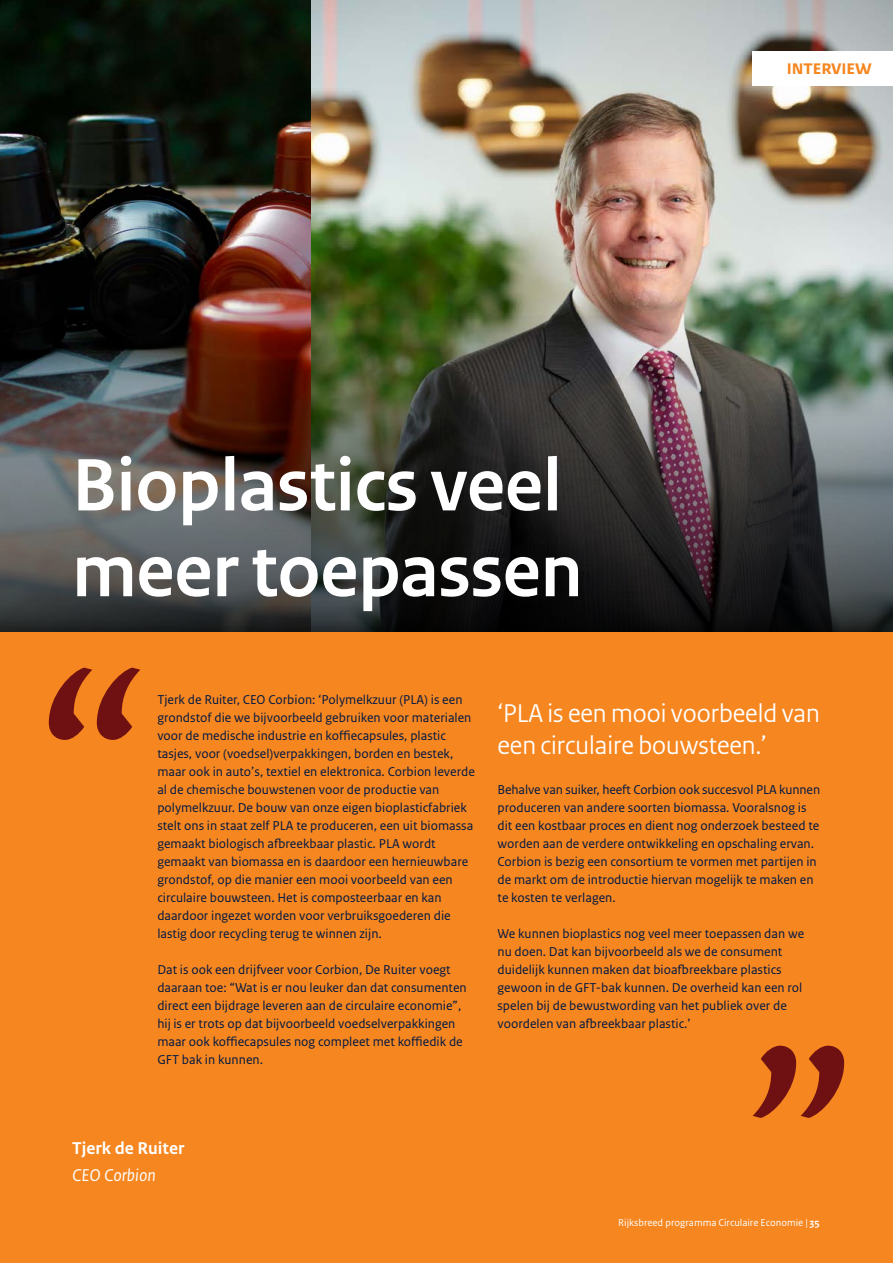
<style>
.page{position:relative;width:893px;height:1263px;background:#f6861f}
.page>*{position:absolute;margin:0;border:0;box-sizing:border-box;transform-origin:0 0}
.t1{font:700 78px/85.8px "Rijksoverheid Sans Heading";color:#fff}
.t2{font:27px/32.4px "Rijksoverheid Sans Heading";color:#fff}
.t3{font:700 21px "Rijksoverheid Sans Heading";color:#f6861f}
.t4{font:700 18px "Rijksoverheid Sans Text";color:#fff}
.t5{font:italic 18px "Rijksoverheid Sans Text";color:#fff}
.t6{font:13.5px/18px "Rijksoverheid Sans Text";color:#001844}
.t7{font:10.5px "Rijksoverheid Sans Text";color:#fff}
.s1{font-weight:700}
</style>
<div class="page">
<img style="left:0;top:0;width:893px;height:631px">
<svg style="left:49px;top:668px;width:91px;height:72px"></svg>
<svg style="left:753px;top:1046px;width:91px;height:72px"></svg>
<div style="left:753px;top:51px;width:140px;height:34px;background:#fff"></div>
<h1 class="t1" style="left:72px;top:444px;width:512px">Bioplastics veel meer toepassen</h1>
<h3 class="t3" style="left:787px;top:55px;width:87px">interview</h3>
<p class="t6" style="left:157px;top:691px;width:319px">Tjerk de Ruiter, CEO Corbion: ‘Polymelkzuur (PLA) is een grondstof die we bijvoorbeeld gebruiken voor materialen voor de medische industrie en koffiecapsules, plastic tasjes, voor (voedsel)verpakkingen, borden en bestek, maar ook in auto’s, textiel en elektronica. Corbion leverde al de chemische bouwstenen voor de productie van polymelkzuur. De bouw van onze eigen bioplasticfabriek stelt ons in staat zelf PLA te produceren, een uit biomassa gemaakt biologisch afbreekbaar plastic. PLA wordt gemaakt van biomassa en is daardoor een hernieuwbare grondstof, op die manier een mooi voorbeeld van een circulaire bouwsteen. Het is composteerbaar en kan daardoor ingezet worden voor verbruiksgoederen die lastig door recycling terug te winnen zijn.</p>
<p class="t6" style="left:157px;top:961px;width:311px">Dat is ook een drijfveer voor Corbion, De Ruiter voegt daaraan toe: “Wat is er nou leuker dan dat consumenten direct een bijdrage leveren aan de circulaire economie”, hij is er trots op dat bijvoorbeeld voedselverpakkingen maar ook koffiecapsules nog compleet met koffiedik de GFT bak in kunnen.</p>
<h2 class="t2" style="left:497px;top:697px;width:324px">‘PLA is een mooi voorbeeld van een circulaire bouwsteen.’</h2>
<p class="t6" style="left:497px;top:781px;width:324px">Behalve van suiker, heeft Corbion ook succesvol PLA kunnen produceren van andere soorten biomassa. Vooralsnog is dit een kostbaar proces en dient nog onderzoek besteed te worden aan de verdere ontwikkeling en opschaling ervan.<br>Corbion is bezig een consortium te vormen met partijen in de markt om de introductie hiervan mogelijk te maken en te kosten te verlagen.</p>
<p class="t6" style="left:497px;top:925px;width:308px">We kunnen bioplastics nog veel meer toepassen dan we nu doen. Dat kan bijvoorbeeld als we de consument duidelijk kunnen maken dat bioafbreekbare plastics gewoon in de GFT-bak kunnen. De overheid kan een rol spelen bij de bewustwording van het publiek over de voordelen van afbreekbaar plastic.’</p>
<h3 class="t4" style="left:72px;top:1138px;width:114px">Tjerk de Ruiter</h3>
<h3 class="t5" style="left:72px;top:1165px;width:85px">CEO Corbion</h3>
<p class="t7" style="left:618px;top:1216px;width:203px">Rijksbreed programma Circulaire Economie | <span class="s1">35</span></p>
</div>
